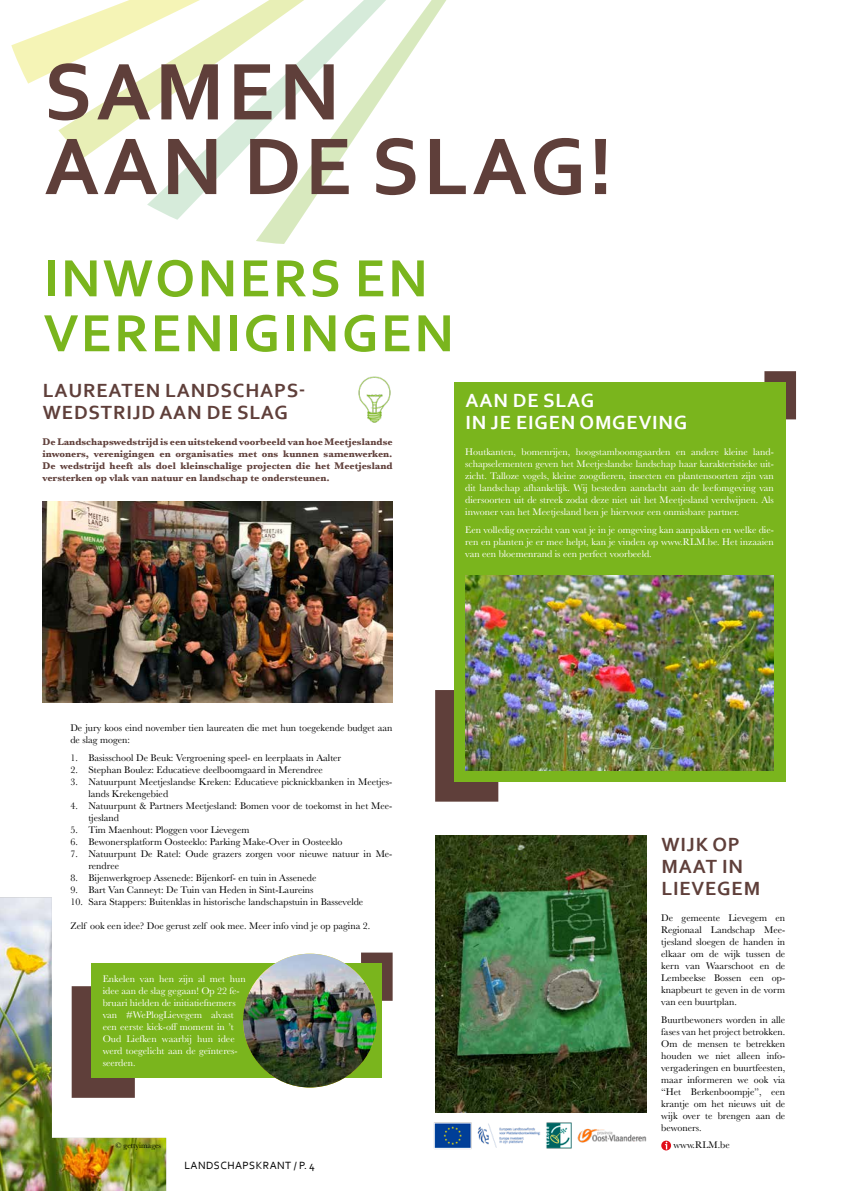
<style>
.page{position:relative;width:842px;height:1191px;background:#fff}
.page>*{position:absolute;margin:0;border:0;box-sizing:border-box;transform-origin:0 0}
.t1{font:700 84.3px/74.6px "Corbel";letter-spacing:.04em;color:#5f3f3a}
.t2{font:700 54.9px/54.9px "Corbel";letter-spacing:.04em;color:#7ab51d}
.t3{font:700 20px/22px "Corbel";letter-spacing:.04em;color:#5f3f3a}
.t4{font:700 20px/22px "Corbel";letter-spacing:.04em;color:#fff}
.t5{font:11px "Corbel";letter-spacing:.04em;color:#000}
.t6{font:10px/12px "Baskerville";color:#000}
.t7{font:10px/12px "Baskerville";color:#fff;text-align:justify}
.t8{font:700 10px/12px "Baskerville";color:#5f3f3a;text-align:justify}
.t9{font:8px "Baskerville";color:#000}
</style>
<div class="page">
<svg style="left:11px;top:27px;width:47px;height:57px"></svg>
<svg style="left:58px;top:0;width:89px;height:158px"></svg>
<svg style="left:147px;top:0;width:109px;height:220px"></svg>
<svg style="left:256px;top:0;width:190px;height:244px"></svg>
<div style="left:435px;top:690px;width:63px;height:111px;background:#5f3f3a"></div>
<svg style="left:361px;top:952px;width:32px;height:48px"></svg>
<svg style="left:764px;top:371px;width:32px;height:48px"></svg>
<div style="left:91px;top:963px;width:291px;height:114px;background:#7ab51d"></div>
<img style="left:243px;top:953px;width:134px;height:134px;border-radius:67px">
<svg style="left:661px;top:1140px;width:10px;height:10px"></svg>
<svg style="left:665px;top:1141px;width:2px;height:8px"></svg>
<img style="left:43px;top:501px;width:350px;height:201px">
<div style="left:454px;top:382px;width:331px;height:399px;background:#7ab51d"></div>
<img style="left:465px;top:575px;width:309px;height:195px">
<img style="left:435px;top:836px;width:211px;height:276px">
<img style="left:0;top:897px;width:166px;height:294px">
<img style="left:358px;top:376px;width:33px;height:47px">
<img style="left:434px;top:1122px;width:213px;height:27px">
<h1 class="t1" style="left:44px;top:52px;width:570px">SAMEN<br>AAN DE SLAG!</h1>
<h2 class="t2" style="left:44px;top:249px;width:412px">INWONERS EN<br>VERENIGINGEN</h2>
<h3 class="t3" style="left:43px;top:379px;width:264px">LAUREATEN LANDSCHAPS-<br>WEDSTRIJD AAN DE SLAG</h3>
<p class="t8" style="left:43px;top:436px;width:352px">De Landschapswedstrijd is een uitstekend voorbeeld van hoe Meetjeslandse inwoners, verenigingen en organisaties met ons kunnen samenwerken.<br>De wedstrijd heeft als doel kleinschalige projecten die het Meetjesland versterken op vlak van natuur en landschap te ondersteunen.</p>
<h3 class="t4" style="left:466px;top:389px;width:223px">AAN DE SLAG<br>IN JE EIGEN OMGEVING</h3>
<p class="t7" style="left:465px;top:446px;width:310px">Houtkanten, bomenrijen, hoogstamboomgaarden en andere kleine land&shy;schapselementen geven het Meetjeslandse landschap haar karakteristieke uit&shy;zicht. Talloze vogels, kleine zoogdieren, insecten en plantensoorten zijn van dit landschap afhankelijk. Wij besteden aandacht aan de leefomgeving van diersoorten uit de streek zodat deze niet uit het Meetjesland verdwijnen. Als inwoner van het Meetjesland ben je hiervoor een onmisbare partner.</p>
<p class="t7" style="left:465px;top:524px;width:310px">Een volledig overzicht van wat je in je omgeving kan aanpakken en welke die&shy;ren en planten je er mee helpt, kan je vinden op www.RLM.be. Het inzaaien van een bloemenrand is een perfect voorbeeld.</p>
<p class="t6" style="left:70px;top:722px;width:324px">De jury koos eind november tien laureaten die met hun toegekende budget aan de slag mogen:</p>
<p class="t6" style="left:70px;top:752px;width:272px">1. Basisschool De Beuk: Vergroening speel- en leerplaats in Aalter</p>
<p class="t6" style="left:70px;top:764px;width:254px">2. Stephan Boulez: Educatieve deelboomgaard in Merendree</p>
<p class="t6" style="left:88px;top:776px;width:306px;text-indent:-18px">3. Natuurpunt Meetjeslandse Kreken: Educatieve picknickbanken in Meetjes&shy;lands Krekengebied</p>
<p class="t6" style="left:88px;top:800px;width:306px;text-indent:-18px">4. Natuurpunt &amp; Partners Meetjesland: Bomen voor de toekomst in het Mee&shy;tjesland</p>
<p class="t6" style="left:70px;top:824px;width:180px">5. Tim Maenhout: Ploggen voor Lievegem</p>
<p class="t6" style="left:70px;top:836px;width:274px">6. Bewonersplatform Oosteeklo: Parking Make-Over in Oosteeklo</p>
<p class="t6" style="left:88px;top:848px;width:306px;text-indent:-18px">7. Natuurpunt De Ratel: Oude grazers zorgen voor nieuwe natuur in Me&shy;rendree</p>
<p class="t6" style="left:70px;top:872px;width:247px">8. Bijenwerkgroep Assenede: Bijenkorf- en tuin in Assenede</p>
<p class="t6" style="left:70px;top:884px;width:245px">9. Bart Van Canneyt: De Tuin van Heden in Sint-Laureins</p>
<p class="t6" style="left:70px;top:896px;width:294px">10. Sara Stappers: Buitenklas in historische landschapstuin in Bassevelde</p>
<p class="t6" style="left:70px;top:920px;width:302px">Zelf ook een idee? Doe gerust zelf ook mee. Meer info vind je op pagina 2.</p>
<p class="t7" style="left:103px;top:973px;width:144px;text-align:left">Enkelen van hen zijn al met hun idee aan de slag gegaan! Op 22 fe&shy;bruari hielden de initiatiefnemers van #WePlogLievegem alvast een eerste kick-off moment in ’t<br>Oud Liefken waarbij hun idee werd toegelicht aan de geïnteres&shy;seerden.</p>
<p class="t9" style="left:116px;top:1139px;width:47px">© gettyimages</p>
<p class="t5" style="left:184px;top:1158px;width:132px">LANDSCHAPSKRANT / P. 4</p>
<h3 class="t3" style="left:662px;top:832px;width:100px">WIJK OP<br>MAAT IN<br>LIEVEGEM</h3>
<p class="t6" style="left:661px;top:912px;width:126px;text-align:justify">De gemeente Lievegem en Regionaal Landschap Mee&shy;tjesland sloegen de handen in elkaar om de wijk tussen de kern van Waarschoot en de Lembeekse Bossen een op&shy;knapbeurt te geven in de vorm van een buurtplan.</p>
<p class="t6" style="left:661px;top:1013px;width:126px;text-align:justify">Buurtbewoners worden in alle fases van het project betrokken.<br>Om de mensen te betrekken houden we niet alleen info&shy;vergaderingen en buurtfeesten, maar informeren we ook via “Het Berkenboompje”, een krantje om het nieuws uit de wijk over te brengen aan de bewoners.</p>
<p class="t6" style="left:673px;top:1139px;width:58px">www.RLM.be</p>
</div>
